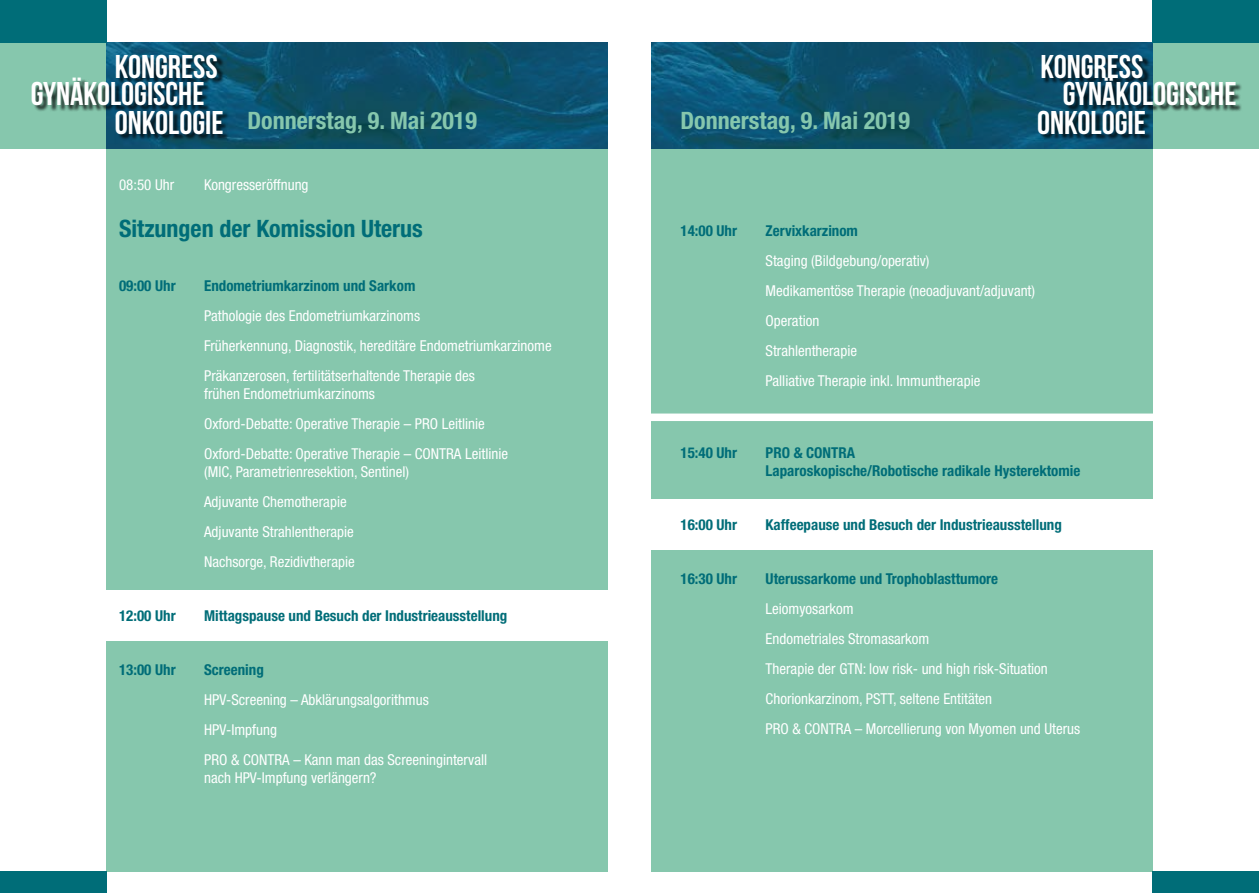
<style>
.page{position:relative;width:1259px;height:893px;background:#fff}
.page>*{position:absolute;margin:0;border:0;box-sizing:border-box;transform-origin:0 0}
.t1{font:32.85px/27.2px "Bebas Neue";color:#fff}
.t2{font:700 condensed 24px "Helvetica Neue";color:#86c7ad}
.t3{font:700 condensed 24px "Helvetica Neue";color:#006d78}
.t4{font:condensed 15px/30px "Helvetica Neue";color:#fff}
.t5{font:700 condensed 15px/18px "Helvetica Neue";color:#006d78}
.s1{font-family:"Bebas Neue";font-weight:400;font-stretch:normal;font-size:32.85px;color:#fff}
</style>
<div class="page">
<div style="left:0;top:43px;width:106px;height:106px;background:#86c7ad"></div>
<div style="left:106px;top:149px;width:523px;height:496px;background:#86c7ad"></div>
<div style="left:106px;top:638px;width:523px;height:234px;background:#86c7ad"></div>
<img style="left:106px;top:43px;width:502px;height:106px">
<div style="left:0;top:0;width:106px;height:43px;background:#006d78"></div>
<div style="left:117px;top:56px;width:108px;height:28px;background:#000;opacity:.75"></div>
<div style="left:33px;top:79px;width:177px;height:32px;background:#000;opacity:.75"></div>
<div style="left:117px;top:112px;width:113px;height:28px;background:#000;opacity:.75"></div>
<div style="left:1152px;top:43px;width:107px;height:106px;background:#86c7ad"></div>
<div style="left:629px;top:149px;width:523px;height:723px;background:#86c7ad"></div>
<svg style="left:651px;top:43px;width:501px;height:106px;background:#0d526d"></svg>
<div style="left:1152px;top:0;width:107px;height:43px;background:#006d78"></div>
<div style="left:1043px;top:56px;width:107px;height:28px;background:#000;opacity:.75"></div>
<div style="left:1065px;top:79px;width:177px;height:32px;background:#000;opacity:.75"></div>
<div style="left:1039px;top:112px;width:113px;height:28px;background:#000;opacity:.75"></div>
<div style="left:0;top:872px;width:106px;height:21px;background:#006d78"></div>
<div style="left:1152px;top:872px;width:107px;height:21px;background:#006d78"></div>
<div style="left:608px;top:35px;width:43px;height:847px;background:#fff"></div>
<div style="left:638px;top:499px;width:523px;height:51px;background:#fff"></div>
<div style="left:93px;top:590px;width:523px;height:50px;background:#fff"></div>
<div style="left:636px;top:414px;width:531px;height:7px;background:#fff"></div>
<h1 class="t1" style="left:31px;top:52px;width:189px;text-indent:84px">KONGRESS<br>GYNÄKOLOGISCHE</h1>
<h2 class="t2" style="left:115px;top:106px;width:364px"><span class="s1">ONKOLOGIE</span> Donnerstag, 9. Mai 2019</h2>
<p class="t4" style="left:119px;top:170px;width:57px">08:50 Uhr</p>
<p class="t4" style="left:204px;top:170px;width:106px">Kongresseröffnung</p>
<h2 class="t3" style="left:119px;top:214px;width:305px">Sitzungen der Komission Uterus</h2>
<p class="t5" style="left:119px;top:276px;width:58px">09:00 Uhr</p>
<p class="t5" style="left:204px;top:276px;width:213px">Endometriumkarzinom und Sarkom</p>
<p class="t4" style="left:204px;top:301px;width:349px">Pathologie des Endometriumkarzinoms<br>Früherkennung, Diagnostik, hereditäre Endometriumkarzinome<br>Präkanzerosen, fertilitätserhaltende Therapie des</p>
<p class="t4" style="left:204px;top:379px;width:305px">frühen Endometriumkarzinoms<br>Oxford-Debatte: Operative Therapie – PRO Leitlinie<br>Oxford-Debatte: Operative Therapie – CONTRA Leitlinie</p>
<p class="t4" style="left:204px;top:457px;width:206px">(MIC, Parametrienresektion, Sentinel)<br>Adjuvante Chemotherapie<br>Adjuvante Strahlentherapie<br>Nachsorge, Rezidivtherapie</p>
<p class="t5" style="left:119px;top:606px;width:58px">12:00 Uhr</p>
<p class="t5" style="left:204px;top:606px;width:305px">Mittagspause und Besuch der Industrieausstellung</p>
<p class="t5" style="left:119px;top:660px;width:58px">13:00 Uhr</p>
<p class="t5" style="left:204px;top:660px;width:61px">Screening</p>
<p class="t4" style="left:204px;top:685px;width:284px">HPV-Screening – Abklärungsalgorithmus<br>HPV-Impfung<br>PRO &amp; CONTRA – Kann man das Screeningintervall</p>
<p class="t4" style="left:204px;top:763px;width:174px">nach HPV-Impfung verlängern?</p>
<h1 class="t1" style="left:1062px;top:52px;width:175px;text-indent:-22px">KONGRESS<br>GYNÄKOLOGISCHE</h1>
<h2 class="t2" style="left:680px;top:106px;width:231px">Donnerstag, 9. Mai 2019</h2>
<h1 class="t1" style="left:1037px;top:108px;width:110px">ONKOLOGIE</h1>
<p class="t5" style="left:680px;top:221px;width:58px">14:00 Uhr</p>
<p class="t5" style="left:765px;top:221px;width:94px">Zervixkarzinom</p>
<p class="t4" style="left:765px;top:245px;width:271px">Staging (Bildgebung/operativ)<br>Medikamentöse Therapie (neoadjuvant/adjuvant)<br>Operation<br>Strahlentherapie<br>Palliative Therapie inkl. Immuntherapie</p>
<p class="t5" style="left:680px;top:443px;width:58px">15:40 Uhr</p>
<p class="t5" style="left:765px;top:443px;width:316px">PRO &amp; CONTRA<br>Laparoskopische/Robotische radikale Hysterektomie</p>
<p class="t5" style="left:680px;top:515px;width:58px">16:00 Uhr</p>
<p class="t5" style="left:765px;top:515px;width:298px">Kaffeepause und Besuch der Industrieausstellung</p>
<p class="t5" style="left:680px;top:569px;width:58px">16:30 Uhr</p>
<p class="t5" style="left:765px;top:569px;width:234px">Uterussarkome und Trophoblasttumore</p>
<p class="t4" style="left:765px;top:593px;width:316px">Leiomyosarkom<br>Endometriales Stromasarkom<br>Therapie der GTN: low risk- und high risk-Situation Chorionkarzinom, PSTT, seltene Entitäten<br>PRO &amp; CONTRA – Morcellierung von Myomen und Uterus</p>
</div>
